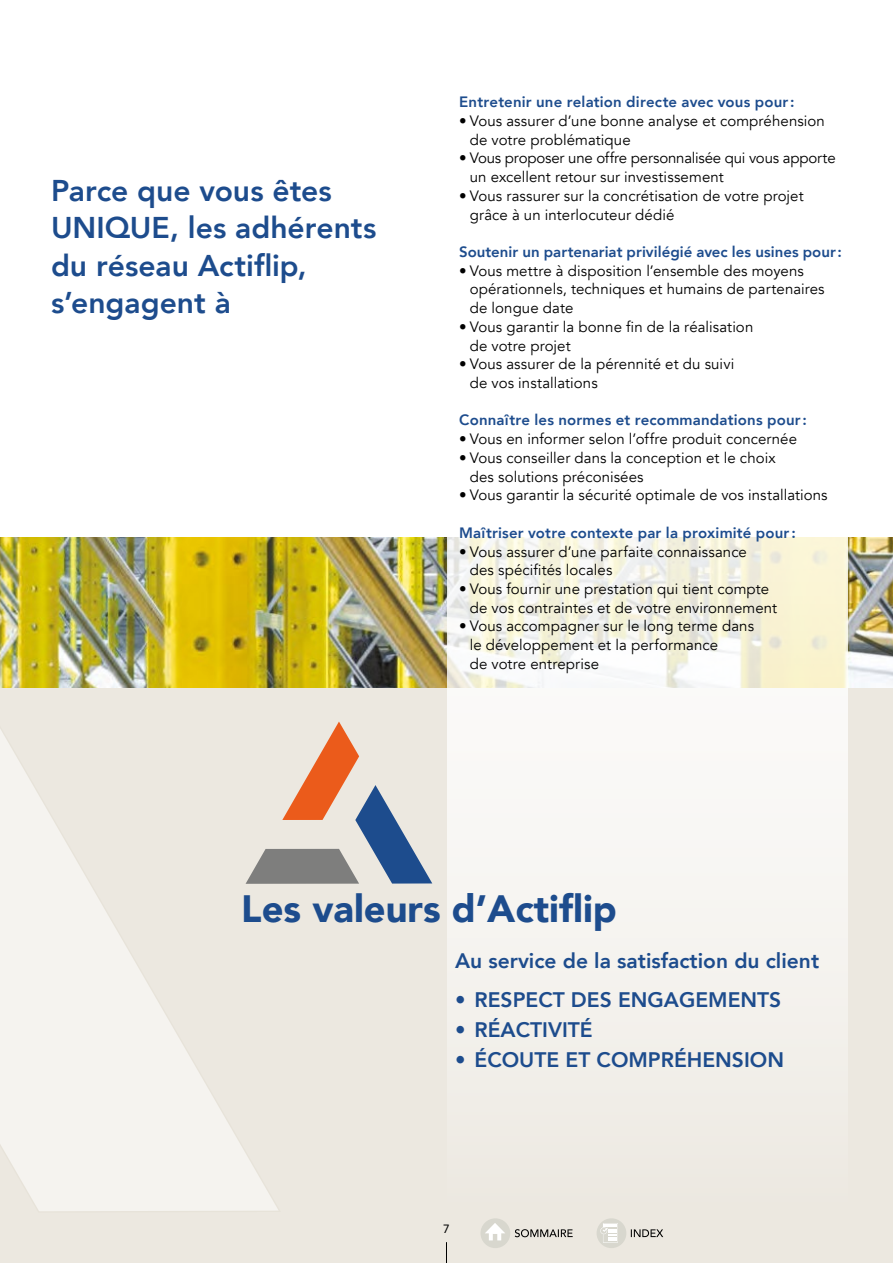
<style>
.page{position:relative;width:893px;height:1263px;background:#fff}
.page>*{position:absolute;margin:0;border:0;box-sizing:border-box;transform-origin:0 0}
.t1{font:900 38.1px "Avenir";color:#1d4c8d}
.t2{font:800 30px/37.5px "Avenir";color:#1d4c8d}
.t3{font:800 21px "Avenir";color:#1d4c8d}
.t4{font:15px/18.8px "Avenir";letter-spacing:.005em;color:#000}
.t5{font:800 15px "Avenir";letter-spacing:.01em;color:#1d4c8d}
.t6{font:12px "Avenir";color:#000}
</style>
<div class="page">
<div style="left:1px;top:688px;width:892px;height:575px;background:#ece8e0"></div>
<img style="left:1px;top:537px;width:892px;height:151px">
<svg style="left:447px;top:537px;width:401px;height:507px;fill:#f7f5f2"></svg>
<svg style="left:282px;top:721px;width:150px;height:163px"></svg>
<svg style="left:1px;top:618px;width:281px;height:593px"></svg>
<div style="left:480px;top:1218px;width:30px;height:30px;background:#d8d7ce;border-radius:50%"></div>
<svg style="left:485px;top:1223px;width:20px;height:17px"></svg>
<div style="left:597px;top:1218px;width:29px;height:30px;background:#d8d7ce;border-radius:50%"></div>
<svg style="left:600px;top:1223px;width:18px;height:20px"></svg>
<svg style="left:515px;top:1229px;width:58px;height:8px"></svg>
<svg style="left:631px;top:1229px;width:32px;height:8px"></svg>
<h2 class="t2" style="left:51px;top:172px;width:327px">Parce que vous êtes<br>UNIQUE, les adhérents du réseau Actiflip, s’engagent à</h2>
<p class="t5" style="left:459px;top:90px;width:337px">Entretenir une relation directe avec vous pour:</p>
<p class="t4" style="left:470px;top:112px;width:357px;text-indent:-10px">• Vous assurer d’une bonne analyse et compréhension de votre problématique</p>
<p class="t4" style="left:470px;top:149px;width:367px;text-indent:-10px">• Vous proposer une offre personnalisée qui vous apporte un excellent retour sur investissement</p>
<p class="t4" style="left:470px;top:187px;width:335px;text-indent:-10px">• Vous rassurer sur la concrétisation de votre projet grâce à un interlocuteur dédié</p>
<p class="t5" style="left:459px;top:240px;width:384px">Soutenir un partenariat privilégié avec les usines pour:</p>
<p class="t4" style="left:470px;top:261px;width:356px;text-indent:-10px">• Vous mettre à disposition l’ensemble des moyens opérationnels, techniques et humains de partenaires de longue date</p>
<p class="t4" style="left:470px;top:318px;width:285px;text-indent:-10px">• Vous garantir la bonne fin de la réalisation de votre projet</p>
<p class="t4" style="left:470px;top:355px;width:266px;text-indent:-10px">• Vous assurer de la pérennité et du suivi de vos installations</p>
<p class="t5" style="left:459px;top:409px;width:349px">Connaître les normes et recommandations pour:</p>
<p class="t4" style="left:459px;top:430px;width:339px">• Vous en informer selon l’offre produit concernée</p>
<p class="t4" style="left:470px;top:449px;width:307px;text-indent:-10px">• Vous conseiller dans la conception et le choix des solutions préconisées</p>
<p class="t4" style="left:459px;top:486px;width:370px">• Vous garantir la sécurité optimale de vos installations</p>
<p class="t5" style="left:459px;top:521px;width:338px">Maîtriser votre contexte par la proximité pour:</p>
<p class="t4" style="left:470px;top:542px;width:279px;text-indent:-10px">• Vous assurer d’une parfaite connaissance des spécifités locales</p>
<p class="t4" style="left:470px;top:580px;width:309px;text-indent:-10px">• Vous fournir une prestation qui tient compte de vos contraintes et de votre environnement</p>
<p class="t4" style="left:470px;top:617px;width:286px;text-indent:-10px">• Vous accompagner sur le long terme dans le développement et la performance<br>de votre entreprise</p>
<h1 class="t1" style="left:241px;top:876px;width:377px">Les valeurs d’Actiflip</h1>
<h3 class="t3" style="left:455px;top:945px;width:366px">Au service de la satisfaction du client</h3>
<h3 class="t3" style="left:455px;top:984px;width:328px">• RESPECT DES ENGAGEMENTS</h3>
<h3 class="t3" style="left:455px;top:1014px;width:139px">• RÉACTIVITÉ</h3>
<h3 class="t3" style="left:455px;top:1044px;width:331px">• ÉCOUTE ET COMPRÉHENSION</h3>
<p class="t6" style="left:443px;top:1219px;width:8px">7</p>
</div>
